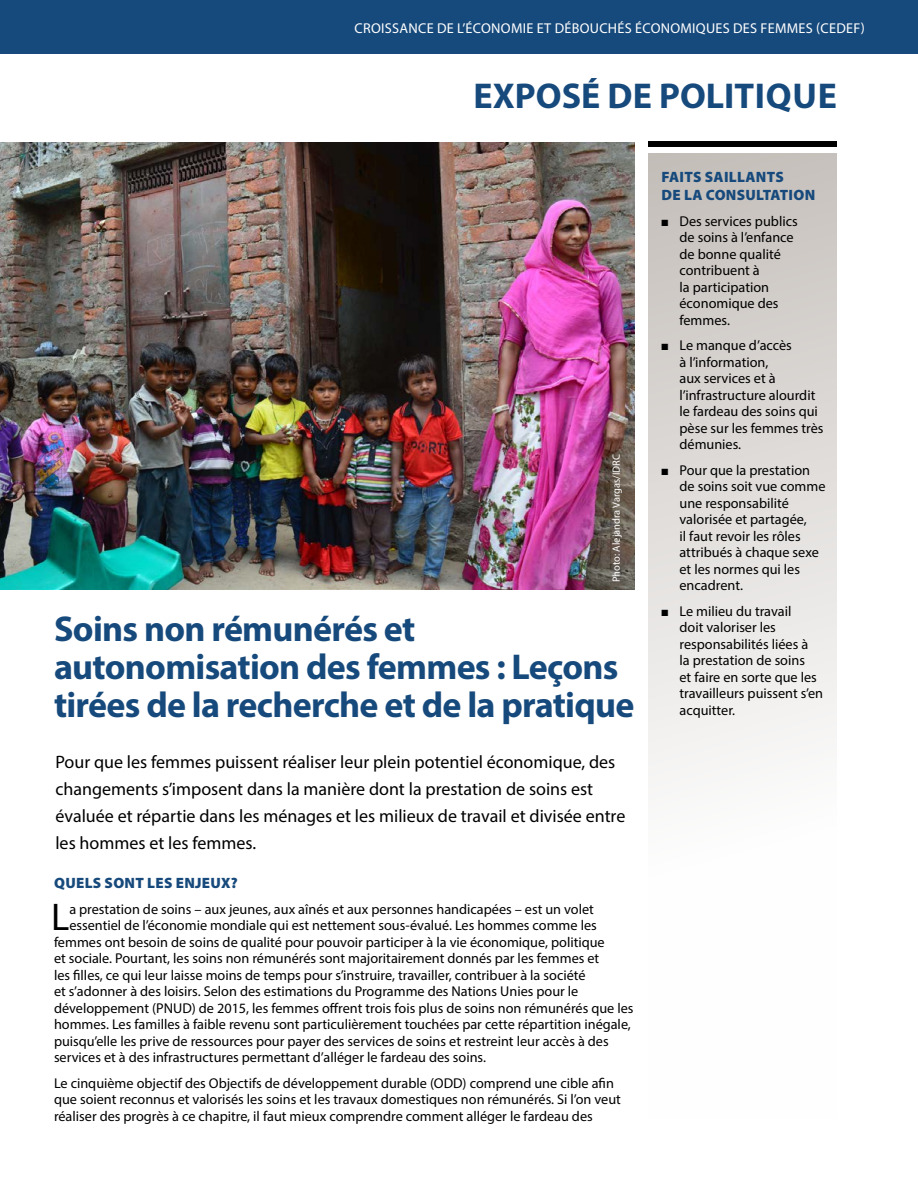
<style>
.page{position:relative;width:918px;height:1188px;background:#fff}
.page>*{position:absolute;margin:0;border:0;box-sizing:border-box;transform-origin:0 0}
.t1{font:38.7px "Myriad Pro";color:#000}
.t2{font:700 36px/38.2px "Myriad Pro";letter-spacing:-.02em;color:#174a7c}
.t3{font:700 36px "Myriad Pro";color:#174a7c}
.t4{font:18px/27px "Myriad Pro";color:#000}
.t5{font:900 15px/18px "Myriad Pro";letter-spacing:.02em;color:#174a7c}
.t6{font:14.25px/16.5px "Myriad Pro";color:#000}
.t7{font:14.25px "Myriad Pro";letter-spacing:.02em;color:#fff}
.t8{font:10.5px "Myriad Pro";color:#fff}
</style>
<div class="page">
<div style="left:648px;top:153px;width:189px;height:966px;background:linear-gradient(to bottom,#c9c4bf,#fff)"></div>
<div style="left:0;top:0;width:918px;height:54px;background:#174a7c"></div>
<img style="left:0;top:142px;width:634px;height:448px">
<div style="left:648px;top:141px;width:189px;height:6px;background:#000"></div>
<p class="t7" style="left:355px;top:20px;width:512px">Croissance de l’économie et débouchés économiques des femmes (CEDEF)</p>
<h2 class="t3" style="left:474px;top:72px;width:365px">EXPOSÉ DE POLITIQUE</h2>
<p class="t8" style="left:610px;top:582px;width:130px;rotate:-90deg">Photo: Alejandra Vargas/IDRC</p>
<h2 class="t2" style="left:54px;top:608px;width:582px">Soins non rémunérés et autonomisation des femmes : Leçons tirées de la recherche et de la pratique</h2>
<p class="t4" style="left:55px;top:748px;width:571px">Pour que les femmes puissent réaliser leur plein potentiel économique, des changements s’imposent dans la manière dont la prestation de soins est évaluée et répartie dans les ménages et les milieux de travail et divisée entre les hommes et les femmes.</p>
<p class="t5" style="left:54px;top:874px;width:185px">QUELS SONT LES ENJEUX?</p>
<h1 class="t1" style="left:51px;top:894px;width:20px">L</h1>
<p class="t6" style="left:69px;top:901px;width:526px">a prestation de soins – aux jeunes, aux aînés et aux personnes handicapées – est un volet</p>
<p class="t6" style="left:69px;top:917px;width:529px">essentiel de l’économie mondiale qui est nettement sous-évalué. Les hommes comme les</p>
<p class="t6" style="left:54px;top:934px;width:552px">femmes ont besoin de soins de qualité pour pouvoir participer à la vie économique, politique</p>
<p class="t6" style="left:54px;top:950px;width:547px">et sociale. Pourtant, les soins non rémunérés sont majoritairement donnés par les femmes et</p>
<p class="t6" style="left:54px;top:967px;width:533px">les filles, ce qui leur laisse moins de temps pour s’instruire, travailler, contribuer à la société</p>
<p class="t6" style="left:54px;top:983px;width:526px">et s’adonner à des loisirs. Selon des estimations du Programme des Nations Unies pour le</p>
<p class="t6" style="left:54px;top:1000px;width:581px">développement (PNU D) de 2015, les femmes offrent trois fois plus de soins non rémunérés que les</p>
<p class="t6" style="left:54px;top:1016px;width:578px">hommes. Les familles à faible revenu sont particulièrement touchées par cette répartition inégale,</p>
<p class="t6" style="left:54px;top:1033px;width:556px">puisqu’elle les prive de ressources pour payer des services de soins et restreint leur accès à des</p>
<p class="t6" style="left:54px;top:1049px;width:434px">services et à des infrastructures permettant d’alléger le fardeau des soins.</p>
<p class="t6" style="left:54px;top:1075px;width:569px">Le cinquième objectif des Objectifs de développement durable (ODD) comprend une cible afin que soient reconnus et valorisés les soins et les travaux domestiques non rémunérés. Si l’on veut réaliser des progrès à ce chapitre, il faut mieux comprendre comment alléger le fardeau des</p>
<p class="t5" style="left:662px;top:168px;width:155px">FAITS SAILLANTS<br>DE LA CONSULTATION</p>
<p class="t6" style="left:680px;top:212px;width:120px;text-indent:-18px">■ Des services publics de soins à l’enfance de bonne qualité contribuent à<br>la participation économique des femmes.</p>
<p class="t6" style="left:680px;top:337px;width:146px;text-indent:-18px">■ Le manque d’accès<br>à l’information,<br>aux services et à l’infrastructure alourdit le fardeau des soins qui pèse sur les femmes très démunies.</p>
<p class="t6" style="left:680px;top:461px;width:148px;text-indent:-18px">■ Pour que la prestation de soins soit vue comme une responsabilité valorisée et partagée,<br>il faut revoir les rôles attribués à chaque sexe et les normes qui les encadrent.</p>
<p class="t6" style="left:680px;top:602px;width:145px;text-indent:-18px">■ Le milieu du travail<br>doit valoriser les responsabilités liées à<br>la prestation de soins<br>et faire en sorte que les travailleurs puissent s’en acquitter.</p>
</div>
